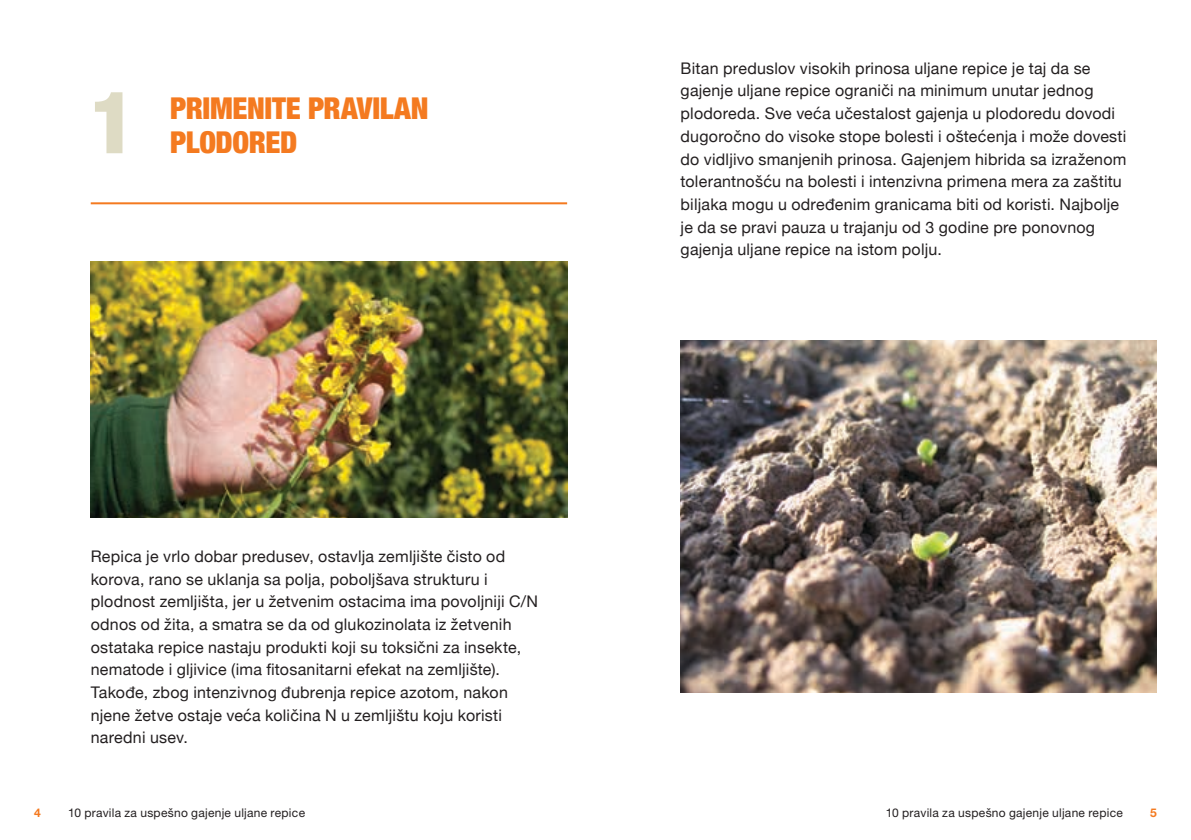
<style>
.page{position:relative;width:1191px;height:840px;background:#fff}
.page>*{position:absolute;margin:0;border:0;box-sizing:border-box;transform-origin:0 0}
.t1{font:900 condensed 86px "Helvetica Neue";color:#dedbc4}
.t2{font:900 condensed 30px "Helvetica Neue";letter-spacing:-.01em;color:#f47a20}
.t3{font:16px/22.6px "Helvetica Neue";letter-spacing:.015em;color:#231f20}
.t4{font:12px "Helvetica Neue LT Pro";letter-spacing:.02em;color:#231f20}
.t5{font:700 12px "Helvetica Neue LT Pro";color:#f47a20}
</style>
<div class="page">
<img style="left:91px;top:261px;width:476px;height:255px">
<img style="left:680px;top:340px;width:477px;height:352px">
<hr style="left:91px;top:202px;width:476px;height:2px;background:#f47a20">
<h1 class="t1" style="left:91px;top:52px;width:46px">1</h1>
<h2 class="t2" style="left:170px;top:84px;width:260px">PRIMENITE PRAVILAN</h2>
<h2 class="t2" style="left:170px;top:118px;width:129px">PLODORED</h2>
<p class="t3" style="left:91px;top:545px;width:449px">Repica je vrlo dobar predusev, ostavlja zemljište čisto od korova, rano se uklanja sa polja, poboljšava strukturu i plodnost zemljišta, jer u žetvenim ostacima ima povoljniji C/N odnos od žita, a smatra se da od glukozinolata iz žetvenih ostataka repice nastaju produkti koji su toksični za insekte, nematode i gljivice (ima fitosanitarni efekat na zemljište).<br>Takođe, zbog intenzivnog đubrenja repice azotom, nakon njene žetve ostaje veća količina N u zemljištu koju koristi naredni usev.</p>
<p class="t3" style="left:680px;top:58px;width:447px">Bitan preduslov visokih prinosa uljane repice je taj da se gajenje uljane repice ograniči na minimum unutar jednog plodoreda. Sve veća učestalost gajenja u plodoredu dovodi dugoročno do visoke stope bolesti i oštećenja i može dovesti do vidljivo smanjenih prinosa. Gajenjem hibrida sa izraženom tolerantnošću na bolesti i intenzivna primena mera za zaštitu biljaka mogu u određenim granicama biti od koristi. Najbolje je da se pravi pauza u trajanju od 3 godine pre ponovnog gajenja uljane repice na istom polju.</p>
<p class="t5" style="left:34px;top:805px;width:8px">4</p>
<p class="t4" style="left:68px;top:805px;width:238px">10 pravila za uspešno gajenje uljane repice</p>
<p class="t4" style="left:886px;top:805px;width:238px">10 pravila za uspešno gajenje uljane repice</p>
<p class="t5" style="left:1150px;top:805px;width:8px">5</p>
</div>
